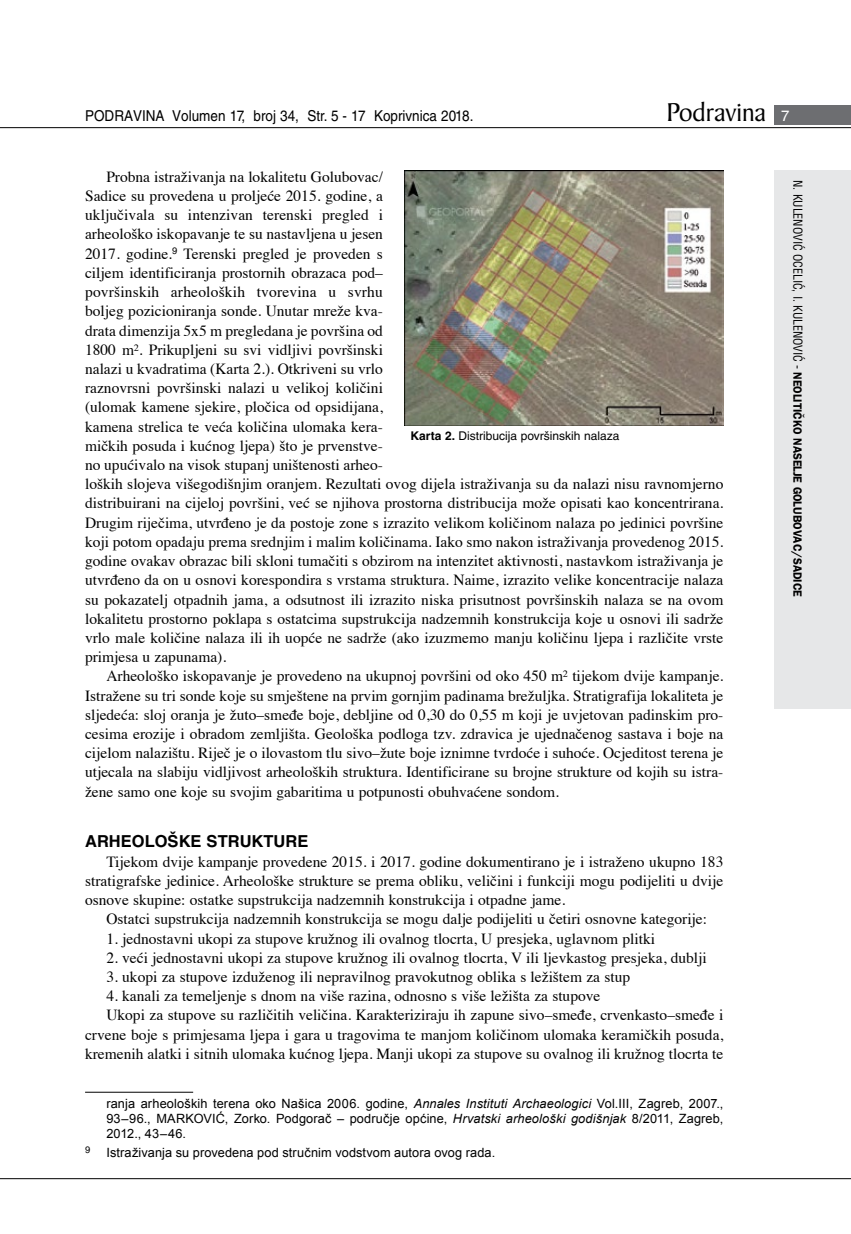
<style>
.page{position:relative;width:851px;height:1234px;background:#fff}
.page>*{position:absolute;margin:0;border:0;box-sizing:border-box;transform-origin:0 0}
.t1{font:27.6px "Baker Signet BT";color:#000}
.t2{font:700 16.5px "Helvetica LT Skin 29";color:#000}
.t3{font:15.45px/19.2px "Times";color:#000;text-align:justify}
.t4{font:15px "Helvetica LT Skin 29";color:#000;scale:.9 1}
.t5{font:12.75px/15.3px "Arial";letter-spacing:.01em;color:#000;text-align:justify}
.t6{font:600 12px "ITC Franklin Gothic Skin 29";letter-spacing:-.005em;color:#000;scale:.95 1}
.t7{font:12px "Helvetica LT Skin 29";color:#000}
.t8{font:9.45px "Helvetica LT Skin 29";color:#000}
.s1{font-family:"Helvetica LT Skin 29";font-size:15px;color:#fff}
.s2{font-style:italic}
.s3{font-weight:700}
.s4{font-family:"Helvetica LT Skin 29";font-weight:400;font-stretch:condensed}
</style>
<div class="page">
<div style="left:774px;top:170px;width:76px;height:538px;background:#e6e7e8"></div>
<div style="left:774px;top:105px;width:76px;height:19px;background:#6d6e71"></div>
<hr style="left:0;top:127px;width:850px;height:1px;background:#000">
<hr style="left:0;top:1177px;width:850px;height:1px;background:#000">
<hr style="left:85px;top:1091px;width:108px;height:1px;background:#000">
<img style="left:404px;top:170px;width:319px;height:255px">
<p class="t4" style="left:85px;top:107px;width:433px">PODRAVINA Volumen 17, broj 34, Str. 5 - 17 Koprivnica 2018.</p>
<h1 class="t1" style="left:666px;top:95px;width:125px">Podravina <span class="s1">7</span></h1>
<p class="t3" style="left:85px;top:166px;width:639px;text-align:left;text-indent:21px">Probna istraživanja na lokalitetu Golubovac/<br>Sadice su provedena u proljeće 2015. godine, a<br>uključivala su intenzivan terenski pregled i<br>arheološko iskopavanje te su nastavljena u jesen<br>2017. godine.<sup>9</sup> Terenski pregled je proveden s<br>ciljem identificiranja prostornih obrazaca pod–<br>površinskih arheoloških tvorevina u svrhu<br>boljeg pozicioniranja sonde. Unutar mreže kva-<br>drata dimenzija 5x5 m pregledana je površina od<br>1800 m². Prikupljeni su svi vidljivi površinski<br>nalazi u kvadratima (Karta 2.). Otkriveni su vrlo<br>raznovrsni površinski nalazi u velikoj količini<br>(ulomak kamene sjekire, pločica od opsidijana,<br>kamena strelica te veća količina ulomaka kera-<br>mičkih posuda i kućnog ljepa) što je prvenstve-<br>no upućivalo na visok stupanj uništenosti arheo-<br>loških slojeva višegodišnjim oranjem. Rezultati ovog dijela istraživanja su da nalazi nisu ravnomjerno distribuirani na cijeloj površini, već se njihova prostorna distribucija može opisati kao koncentrirana.<br>Drugim riječima, utvrđeno je da postoje zone s izrazito velikom količinom nalaza po jedinici površine koji potom opadaju prema srednjim i malim količinama. Iako smo nakon istraživanja provedenog 2015. godine ovakav obrazac bili skloni tumačiti s obzirom na intenzitet aktivnosti, nastavkom istraživanja je utvrđeno da on u osnovi korespondira s vrstama struktura. Naime, izrazito velike koncentracije nalaza su pokazatelj otpadnih jama, a odsutnost ili izrazito niska prisutnost površinskih nalaza se na ovom lokalitetu prostorno poklapa s ostatcima supstrukcija nadzemnih konstrukcija koje u osnovi ili sadrže vrlo male količine nalaza ili ih uopće ne sadrže (ako izuzmemo manju količinu ljepa i različite vrste primjesa u zapunama).</p>
<p class="t3" style="left:85px;top:665px;width:639px;text-indent:21px">Arheološko iskopavanje je provedeno na ukupnoj površini od oko 450 m² tijekom dvije kampanje.<br>Istražene su tri sonde koje su smještene na prvim gornjim padinama brežuljka. Stratigrafija lokaliteta je sljedeća: sloj oranja je žuto–smeđe boje, debljine od 0,30 do 0,55 m koji je uvjetovan padinskim pro&shy;cesima erozije i obradom zemljišta. Geološka podloga tzv. zdravica je ujednačenog sastava i boje na cijelom nalazištu. Riječ je o ilovastom tlu sivo–žute boje iznimne tvrdoće i suhoće. Ocjeditost terena je utjecala na slabiju vidljivost arheoloških struktura. Identificirane su brojne strukture od kojih su istra&shy;žene samo one koje su svojim gabaritima u potpunosti obuhvaćene sondom.</p>
<p class="t2" style="left:85px;top:831px;width:225px">ARHEOLOŠKE STRUKTURE</p>
<p class="t3" style="left:85px;top:850px;width:639px;text-indent:21px">Tijekom dvije kampanje provedene 2015. i 2017. godine dokumentirano je i istraženo ukupno 183 stratigrafske jedinice. Arheološke strukture se prema obliku, veličini i funkciji mogu podijeliti u dvije osnove skupine: ostatke supstrukcija nadzemnih konstrukcija i otpadne jame.</p>
<p class="t3" style="left:106px;top:908px;width:602px">Ostatci supstrukcija nadzemnih konstrukcija se mogu dalje podijeliti u četiri osnovne kategorije:</p>
<p class="t3" style="left:106px;top:927px;width:550px">1. jednostavni ukopi za stupove kružnog ili ovalnog tlocrta, U presjeka, uglavnom plitki</p>
<p class="t3" style="left:106px;top:946px;width:602px">2. veći jednostavni ukopi za stupove kružnog ili ovalnog tlocrta, V ili ljevkastog presjeka, dublji</p>
<p class="t3" style="left:106px;top:965px;width:525px">3. ukopi za stupove izduženog ili nepravilnog pravokutnog oblika s ležištem za stup</p>
<p class="t3" style="left:106px;top:984px;width:495px">4. kanali za temeljenje s dnom na više razina, odnosno s više ležišta za stupove</p>
<p class="t3" style="left:106px;top:1004px;width:618px">Ukopi za stupove su različitih veličina. Karakteriziraju ih zapune sivo–smeđe, crvenkasto–smeđe i</p>
<p class="t3" style="left:85px;top:1023px;width:639px">crvene boje s primjesama ljepa i gara u tragovima te manjom količinom ulomaka keramičkih posuda,</p>
<p class="t3" style="left:85px;top:1042px;width:639px">kremenih alatki i sitnih ulomaka kućnog ljepa. Manji ukopi za stupove su ovalnog ili kružnog tlocrta te</p>
<p class="t5" style="left:106px;top:1095px;width:618px">ranja arheoloških terena oko Našica 2006. godine, <span class="s2">Annales Instituti Archaeologici</span> Vol.III, Zagreb, 2007., 93–96., MARKOVIĆ, Zorko. Podgorač – područje općine, <span class="s2">Hrvatski arheološki godišnjak</span> 8/2011, Zagreb, 2012., 43–46.</p>
<p class="t8" style="left:85px;top:1143px;width:7px">9</p>
<p class="t5" style="left:106px;top:1145px;width:390px">Istraživanja su provedena pod stručnim vodstvom autora ovog rada.</p>
<p class="t7" style="left:410px;top:429px;width:210px"><span class="s3">Karta 2.</span> Distribucija površinskih nalaza</p>
<p class="t6" style="left:804px;top:180px;width:440px;rotate:90deg"><span class="s4">N. KULENOVIĆ OCELIĆ, I. KULENOVIĆ -</span> NEOLITIČKO NASELJE GOLUBOVAC/SADICE</p>
</div>
